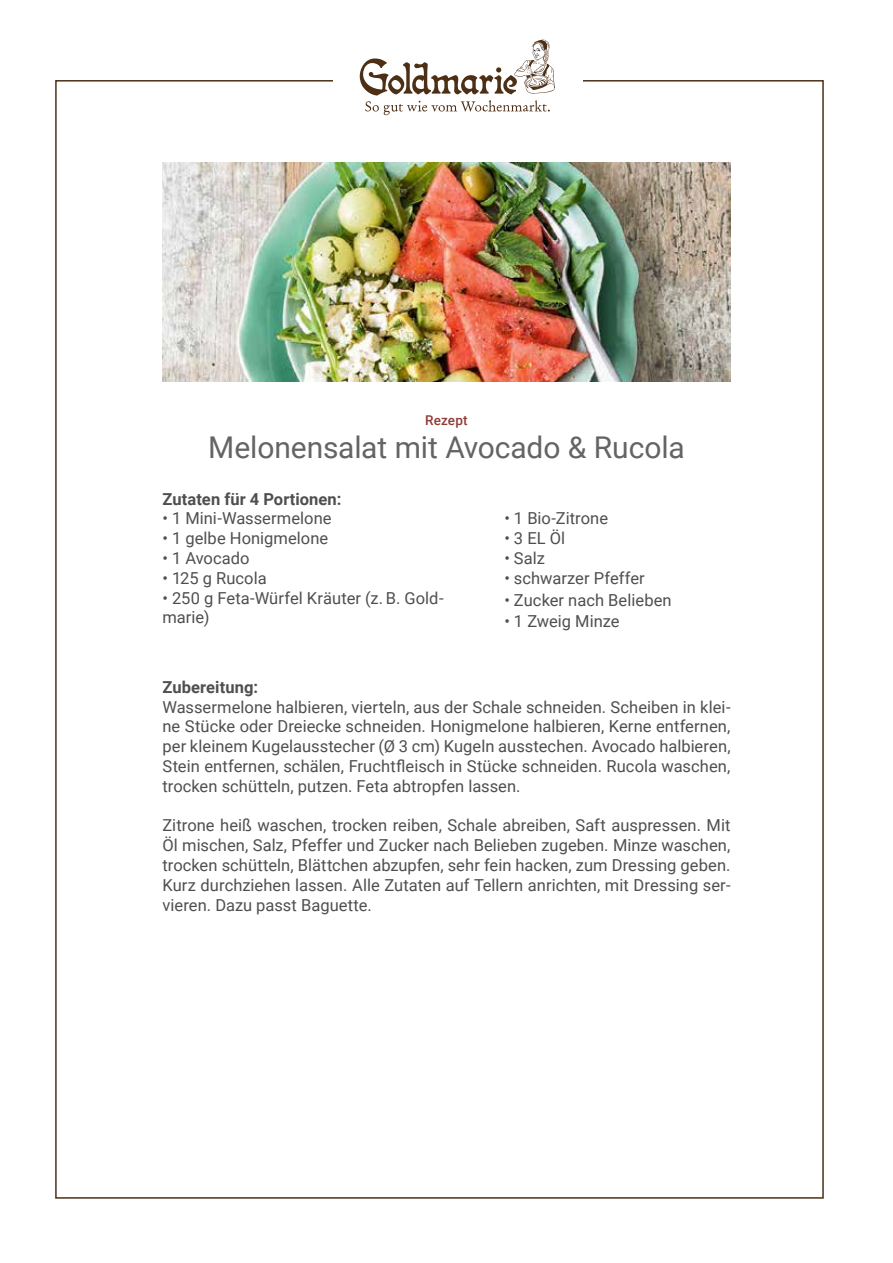
<style>
.page{position:relative;width:893px;height:1263px;background:#fff}
.page>*{position:absolute;margin:0;border:0;box-sizing:border-box;transform-origin:0 0}
.t1{font:30px "Roboto";letter-spacing:-.005em;color:#646463}
.t2{font:16.5px/19.8px "Roboto";color:#504f4f;text-align:justify}
.t3{font:700 16.5px "Roboto";letter-spacing:.005em;color:#504f4f}
.t4{font:500 13.5px "Roboto";letter-spacing:.01em;color:#903b37}
</style>
<div class="page">
<img style="left:162px;top:163px;width:568px;height:218px">
<svg style="left:360px;top:40px;width:195px;height:75px"></svg>
<p class="t4" style="left:425px;top:411px;width:44px">Rezept</p>
<h1 class="t1" style="left:208px;top:427px;width:478px">Melonensalat mit Avocado &amp; Rucola</h1>
<p class="t3" style="left:162px;top:487px;width:180px">Zutaten für 4 Portionen:</p>
<p class="t2" style="left:162px;top:508px;width:171px">• 1 Mini-Wassermelone</p>
<p class="t2" style="left:162px;top:528px;width:167px">• 1 gelbe Honigmelone</p>
<p class="t2" style="left:162px;top:548px;width:89px">• 1 Avocado</p>
<p class="t2" style="left:162px;top:567px;width:106px">• 125 g Rucola</p>
<p class="t2" style="left:162px;top:587px;width:283px">• 250 g Feta-Würfel Kräuter (z. B. Gold&shy;marie)</p>
<p class="t2" style="left:504px;top:508px;width:105px">• 1 Bio-Zitrone</p>
<p class="t2" style="left:504px;top:528px;width:62px">• 3 EL Öl</p>
<p class="t2" style="left:504px;top:548px;width:42px">• Salz</p>
<p class="t2" style="left:504px;top:567px;width:142px">• schwarzer Pfeffer</p>
<p class="t2" style="left:504px;top:589px;width:169px">• Zucker nach Belieben</p>
<p class="t2" style="left:504px;top:611px;width:117px">• 1 Zweig Minze</p>
<p class="t3" style="left:162px;top:675px;width:97px">Zubereitung:</p>
<p class="t2" style="left:162px;top:696px;width:570px">Wassermelone halbieren, vierteln, aus der Schale schneiden. Scheiben in klei&shy;ne Stücke oder Dreiecke schneiden. Honigmelone halbieren, Kerne entfernen, per kleinem Kugelausstecher (Ø 3 cm) Kugeln ausstechen. Avocado halbieren, Stein entfernen, schälen, Fruchtfleisch in Stücke schneiden. Rucola waschen, trocken schütteln, putzen. Feta abtropfen lassen.</p>
<p class="t2" style="left:162px;top:815px;width:570px">Zitrone heiß waschen, trocken reiben, Schale abreiben, Saft auspressen. Mit Öl mischen, Salz, Pfeffer und Zucker nach Belieben zugeben. Minze waschen, trocken schütteln, Blättchen abzupfen, sehr fein hacken, zum Dressing geben.<br>Kurz durchziehen lassen. Alle Zutaten auf Tellern anrichten, mit Dressing ser&shy;vieren. Dazu passt Baguette.</p>
</div>
